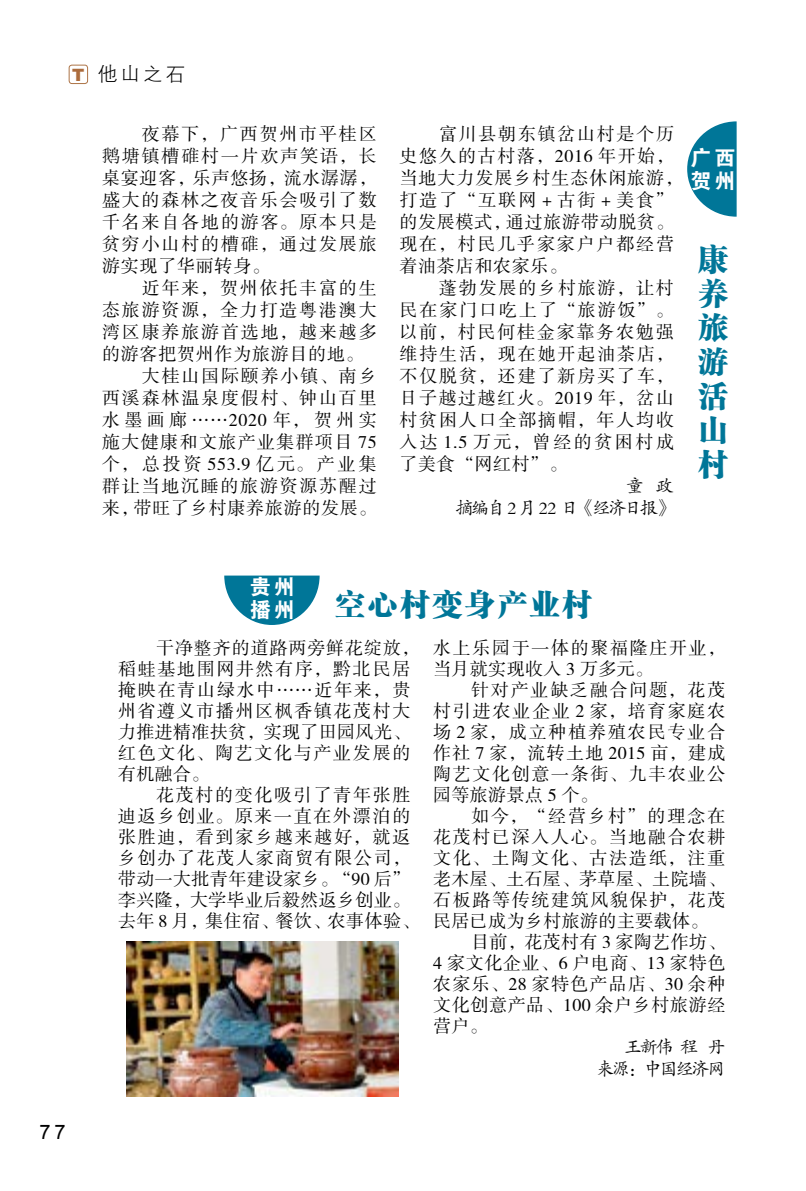
<style>
.page{position:relative;width:806px;height:1191px;background:#fff}
.page>*{position:absolute;margin:0;border:0;box-sizing:border-box;transform-origin:0 0}
.t1{font:30px/34.2px "FZCSJW GB1 0";letter-spacing:.08em;color:#007698;text-align:justify}
.t2{font:21px/23px "FZDHTJW GB1 0";letter-spacing:.14em;color:#fff}
.t3{font:20px "FZXH1 JW GB1 0";color:#000}
.t4{font:20px "Arial";color:#000}
.t5{font:18px/22px "FZSSK GBK1 0";letter-spacing:.09em;color:#000}
.t6{font:18px "FZSSK GBK1 0";letter-spacing:.04em;color:#000}
.t7{font:18px "FZSSK GBK1 0";letter-spacing:.02em;color:#000}
.t8{font:18px/22px "FZKTJW GB1 0";letter-spacing:-.12em;color:#000;text-align:right}
.t9{font:18px "FZSSK GBK1 0";letter-spacing:.07em;color:#000}
.t10{font:18px "FZSSK GBK1 0";letter-spacing:.035em;color:#000}
.t11{font:18px "FZSSK GBK1 0";letter-spacing:.16em;color:#000}
.t12{font:18px "FZSSK GBK1 0";letter-spacing:.24em;color:#000}
.t13{font:18px "FZSSK GBK1 0";letter-spacing:.11em;color:#000}
.s1{font-family:"Arial";font-weight:900;font-size:17px;color:#ac6c3d}
</style>
<div class="page">
<div style="left:69px;top:65px;width:19px;height:19px;border:1px solid #ad7447;border-radius:3px"></div>
<svg style="left:687px;top:121px;width:49px;height:96px"></svg>
<img style="left:127px;top:941px;width:271px;height:155px">
<svg style="left:224px;top:575px;width:95px;height:50px"></svg>
<p class="t3" style="left:72px;top:63px;width:114px"><span class="s1">T</span> 他山之石</p>
<p class="t5" style="left:102px;top:123px;width:276px;text-align:justify;text-indent:40px">夜幕下，广西贺州市平桂区鹅塘镇槽碓村一片欢声笑语，长桌宴迎客，乐声悠扬，流水潺潺，盛大的森林之夜音乐会吸引了数千名来自各地的游客。原本只是贫穷小山村的槽碓，通过发展旅游实现了华丽转身。</p>
<p class="t5" style="left:142px;top:277px;width:236px">近年来，贺州依托丰富的生</p>
<p class="t5" style="left:102px;top:299px;width:276px">态旅游资源，全力打造粤港澳大</p>
<p class="t5" style="left:102px;top:321px;width:276px">湾区康养旅游首选地，越来越多</p>
<p class="t6" style="left:102px;top:344px;width:263px">的游客把贺州作为旅游目的地。</p>
<p class="t5" style="left:142px;top:365px;width:236px">大桂山国际颐养小镇、南乡</p>
<p class="t5" style="left:102px;top:387px;width:276px">西溪森林温泉度假村、钟山百里</p>
<p class="t12" style="left:102px;top:410px;width:276px">水墨画廊……2020年，贺州实</p>
<p class="t5" style="left:102px;top:431px;width:276px">施大健康和文旅产业集群项目 75</p>
<p class="t11" style="left:102px;top:454px;width:276px">个，总投资 553.9 亿元。产业集</p>
<p class="t5" style="left:102px;top:475px;width:276px">群让当地沉睡的旅游资源苏醒过</p>
<p class="t6" style="left:102px;top:498px;width:276px">来，带旺了乡村康养旅游的发展。</p>
<p class="t5" style="left:399px;top:123px;width:285px;text-indent:40px">富川县朝东镇岔山村是个历史悠久的古村落，2016 年开始，当地大力发展乡村生态休闲旅游，打造了“互联网 + 古街 + 美食”的发展模式，通过旅游带动脱贫。现在，村民几乎家家户户都经营着油茶店和农家乐。</p>
<p class="t5" style="left:399px;top:277px;width:276px;text-align:justify;text-indent:40px">蓬勃发展的乡村旅游，让村民在家门口吃上了“旅游饭”。以前，村民何桂金家靠务农勉强维持生活，现在她开起油茶店，不仅脱贫，还建了新房买了车，日子越过越红火。2019 年，岔山村贫困人口全部摘帽，年人均收入达 1.5 万元，曾经的贫困村成了美食“网红村”。</p>
<p class="t8" style="left:455px;top:475px;width:220px">童 政<br>摘编自 2 月 22 日《经济日报》</p>
<p class="t2" style="left:690px;top:147px;width:46px">广西贺州</p>
<h1 class="t1" style="left:697px;top:243px;width:32px">康养旅游活山村</h1>
<p class="t2" style="left:249px;top:575px;width:46px">贵州播州</p>
<h1 class="t1" style="left:335px;top:588px;width:258px">空心村变身产业村</h1>
<p class="t4" style="left:39px;top:1118px;width:28px">77</p>
<p class="t5" style="left:118px;top:638px;width:302px;line-height:21px;text-indent:38px">干净整齐的道路两旁鲜花绽放，稻蛙基地围网井然有序，黔北民居掩映在青山绿水中……近年来，贵州省遵义市播州区枫香镇花茂村大力推进精准扶贫，实现了田园风光、红色文化、陶艺文化与产业发展的有机融合。</p>
<p class="t5" style="left:118px;top:785px;width:302px;line-height:21px;text-indent:38px">花茂村的变化吸引了青年张胜迪返乡创业。原来一直在外漂泊的张胜迪，看到家乡越来越好，就返乡创办了花茂人家商贸有限公司，带动一大批青年建设家乡。“90 后”李兴隆，大学毕业后毅然返乡创业。去年 8 月，集住宿、餐饮、农事体验、</p>
<p class="t5" style="left:433px;top:638px;width:293px;line-height:21px">水上乐园于一体的聚福隆庄开业，当月就实现收入 3 万多元。</p>
<p class="t5" style="left:433px;top:680px;width:293px;line-height:21px;text-align:justify;text-indent:38px">针对产业缺乏融合问题，花茂村引进农业企业 2 家，培育家庭农场 2 家，成立种植养殖农民专业合作社 7 家，流转土地 2015 亩，建成陶艺文化创意一条街、九丰农业公园等旅游景点 5 个。</p>
<p class="t13" style="left:471px;top:806px;width:256px">如今，“经营乡村”的理念在</p>
<p class="t5" style="left:433px;top:826px;width:293px">花茂村已深入人心。当地融合农耕</p>
<p class="t5" style="left:433px;top:847px;width:293px">文化、土陶文化、古法造纸，注重</p>
<p class="t7" style="left:433px;top:869px;width:293px">老木屋、土石屋、茅草屋、土院墙、</p>
<p class="t5" style="left:433px;top:889px;width:293px">石板路等传统建筑风貌保护，花茂</p>
<p class="t7" style="left:433px;top:911px;width:277px">民居已成为乡村旅游的主要载体。</p>
<p class="t7" style="left:471px;top:932px;width:255px">目前，花茂村有 3 家陶艺作坊、</p>
<p class="t6" style="left:433px;top:953px;width:293px">4 家文化企业、6 户电商、13 家特色</p>
<p class="t9" style="left:433px;top:974px;width:293px">农家乐、28 家特色产品店、30 余种</p>
<p class="t10" style="left:433px;top:995px;width:293px">文化创意产品、100 余户乡村旅游经</p>
<p class="t5" style="left:433px;top:1015px;width:56px">营户。</p>
<p class="t8" style="left:596px;top:1036px;width:130px">王新伟 程 丹<br>来源：中国经济网</p>
</div>
